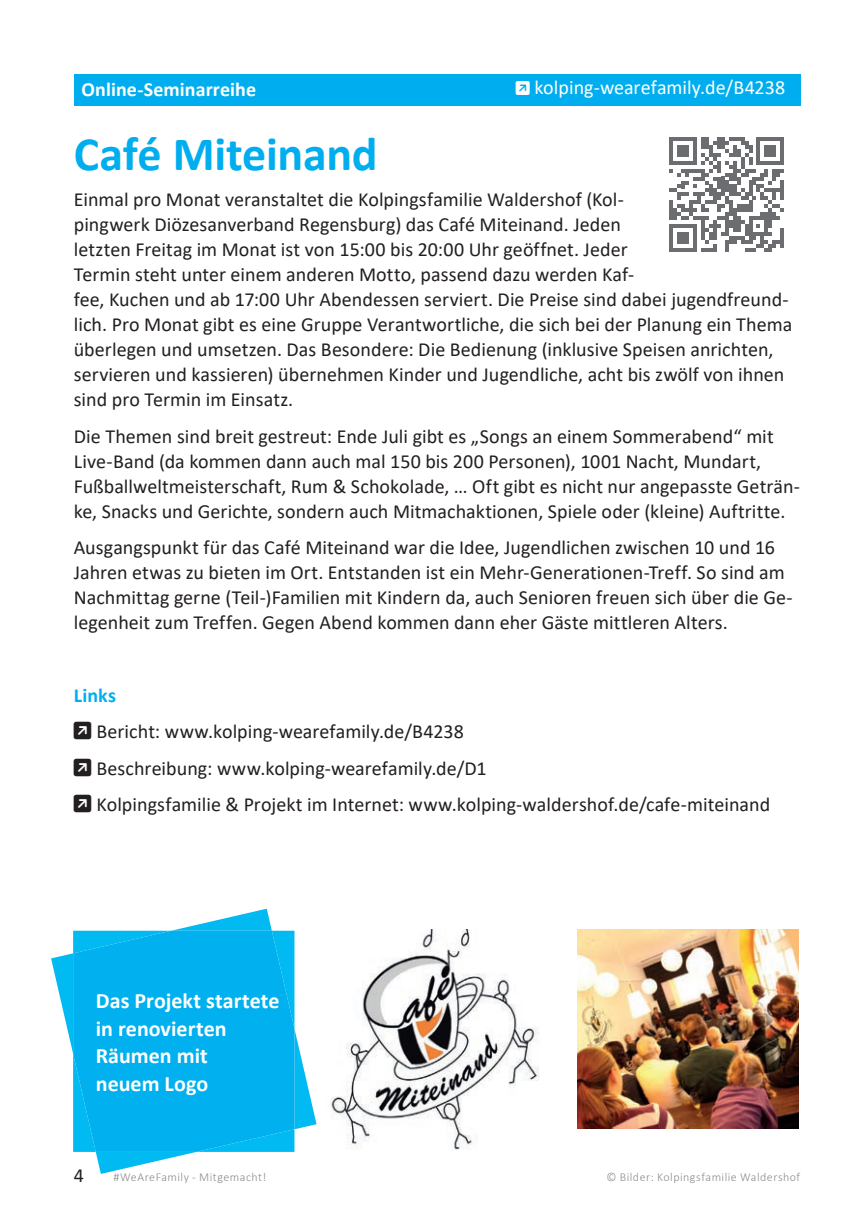
<style>
.page{position:relative;width:857px;height:1225px;background:#fff}
.page>*{position:absolute;margin:0;border:0;box-sizing:border-box;transform-origin:0 0}
.t1{font:700 48px "Calibri";letter-spacing:-.005em;color:#00aeef}
.t2{font:700 22px/27.6px "Calibri";color:#fff}
.t3{font:20px/25px "Calibri";color:#231f20}
.t4{font:20px "Calibri";color:#fff}
.t5{font:700 20px "Calibri";letter-spacing:.005em;color:#fff}
.t6{font:700 20px "Calibri";letter-spacing:.01em;color:#00aeef}
.t7{font:300 12px "Calibri";letter-spacing:.04em;color:#8a8c8f}
</style>
<div class="page">
<div style="left:74px;top:74px;width:725px;height:31px;background:#00aeef"></div>
<svg style="left:669px;top:137px;width:114px;height:115px"></svg>
<svg style="left:779px;top:228px;width:4px;height:20px"></svg>
<img style="left:330px;top:929px;width:210px;height:221px">
<img style="left:577px;top:929px;width:220px;height:199px">
<svg style="left:51px;top:908px;width:265px;height:266px"></svg>
<svg style="left:73px;top:930px;width:221px;height:222px;background:#01b1ef"></svg>
<p class="t5" style="left:81px;top:75px;width:176px">Online-Seminarreihe</p>
<p class="t4" style="left:534px;top:74px;width:252px">kolping-wearefamily.de/B4238</p>
<h1 class="t1" style="left:74px;top:120px;width:305px">Café Miteinand</h1>
<p class="t3" style="left:74px;top:187px;width:719px">Einmal pro Monat veranstaltet die Kolpingsfamilie Waldershof (Kol-<br>pingwerk Diözesanverband Regensburg) das Café Miteinand. Jeden<br>letzten Freitag im Monat ist von 15:00 bis 20:00 Uhr geöffnet. Jeder<br>Termin steht unter einem anderen Motto, passend dazu werden Kaf-<br>fee, Kuchen und ab 17:00 Uhr Abendessen serviert. Die Preise sind dabei jugendfreund&shy;lich. Pro Monat gibt es eine Gruppe Verantwortliche, die sich bei der Planung ein Thema überlegen und umsetzen. Das Besondere: Die Bedienung (inklusive Speisen anrichten, servieren und kassieren) übernehmen Kinder und Jugendliche, acht bis zwölf von ihnen sind pro Termin im Einsatz.</p>
<p class="t3" style="left:74px;top:423px;width:727px">Die Themen sind breit gestreut: Ende Juli gibt es „Songs an einem Sommerabend“ mit Live-Band (da kommen dann auch mal 150 bis 200 Personen), 1001 Nacht, Mundart, Fußballweltmeisterschaft, Rum &amp; Schokolade, … Oft gibt es nicht nur angepasste Geträn&shy;ke, Snacks und Gerichte, sondern auch Mitmachaktionen, Spiele oder (kleine) Auftritte.</p>
<p class="t3" style="left:74px;top:534px;width:720px">Ausgangspunkt für das Café Miteinand war die Idee, Jugendlichen zwischen 10 und 16<br>Jahren etwas zu bieten im Ort. Entstanden ist ein Mehr-Generationen-Treff. So sind am Nachmittag gerne (Teil-)Familien mit Kindern da, auch Senioren freuen sich über die Ge&shy;legenheit zum Treffen. Gegen Abend kommen dann eher Gäste mittleren Alters.</p>
<p class="t6" style="left:74px;top:681px;width:44px">Links</p>
<p class="t3" style="left:96px;top:713px;width:675px;line-height:36.4px">Bericht: www.kolping-wearefamily.de/B4238<br>Beschreibung: www.kolping-wearefamily.de/D1<br>Kolpingsfamilie &amp; Projekt im Internet: www.kolping-waldershof.de/cafe-miteinand</p>
<p class="t2" style="left:96px;top:987px;width:185px">Das Projekt startete in renovierten<br>Räumen mit<br>neuem Logo</p>
<p class="t3" style="left:74px;top:1162px;width:12px">4</p>
<p class="t7" style="left:113px;top:1169px;width:154px">#WeAreFamily - Mitgemacht!</p>
<p class="t7" style="left:606px;top:1169px;width:195px">© Bilder: Kolpingsfamilie Waldershof</p>
</div>
